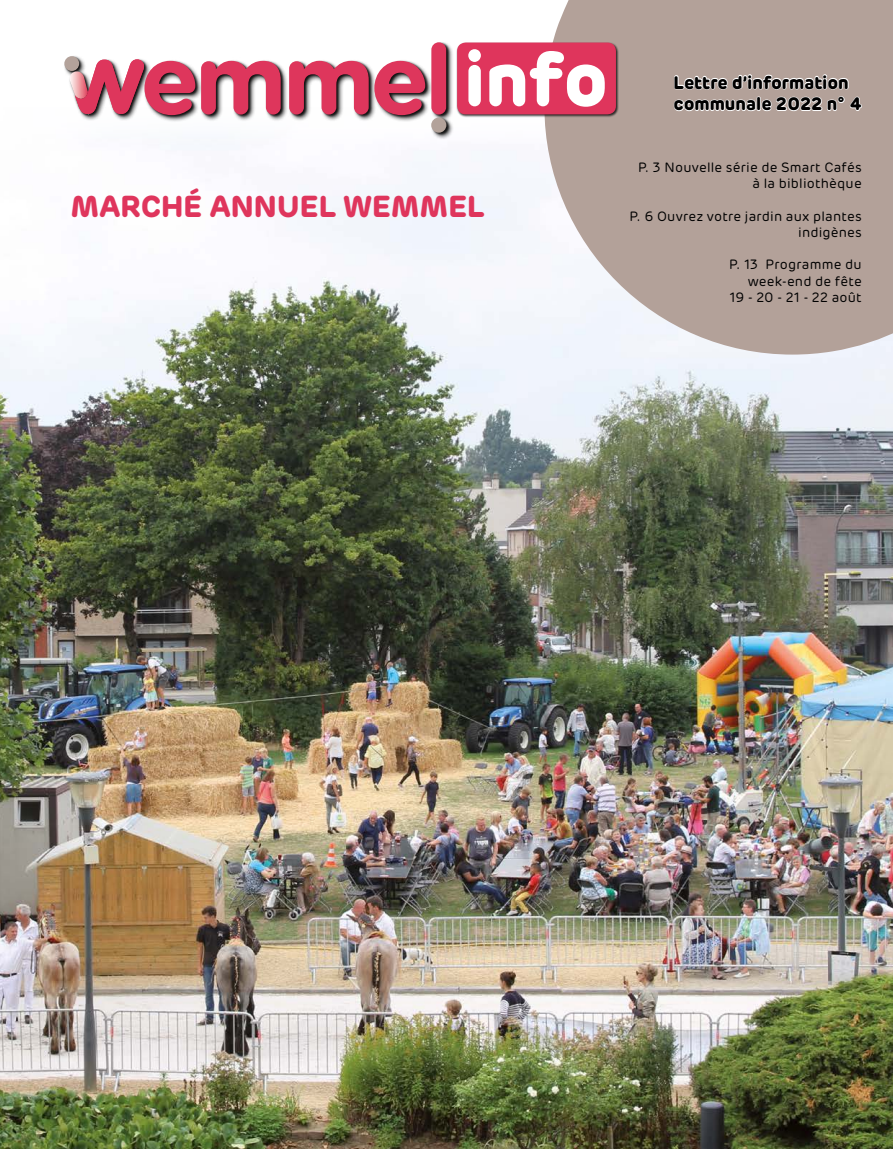
<style>
.page{position:relative;width:893px;height:1149px;background:#fff}
.page>*{position:absolute;margin:0;border:0;box-sizing:border-box;transform-origin:0 0}
.t1{font:700 75px "Rubrik";color:#fff}
.t2{font:700 30px "Rubrik";color:#df355c}
.t3{font:700 18px/21.6px "Rubrik";color:#000}
.t4{font:13.5px/16.2px "Rubrik";letter-spacing:.015em;color:#000;text-align:right}
</style>
<div class="page">
<img style="left:0;top:105px;width:893px;height:1043px">
<svg style="left:544px;top:0;width:349px;height:354px;background:#bcada7"></svg>
<div style="left:457px;top:42px;width:162px;height:76px;background:#000;opacity:.75"></div>
<div style="left:457px;top:43px;width:159px;height:71px;background:#df355c;border-radius:9px"></div>
<div style="left:63px;top:41px;width:391px;height:99px;background:#000;opacity:.75"></div>
<div style="left:64px;top:42px;width:386px;height:94px;background:#000;opacity:.75"></div>
<svg style="left:201px;top:61px;width:80px;height:53px"></svg>
<svg style="left:289px;top:61px;width:136px;height:54px"></svg>
<div style="left:431px;top:42px;width:15px;height:72px;background:#de365c;border-radius:7px"></div>
<div style="left:64px;top:56px;width:15px;height:15px;background:#b3a29a;border-radius:50%"></div>
<div style="left:431px;top:117px;width:15px;height:16px;background:#b3a29a;border-radius:50%"></div>
<svg style="left:70px;top:59px;width:125px;height:56px"></svg>
<svg style="left:673px;top:54px;width:190px;height:101px;background:#bcaca5"></svg>
<h1 class="t1" style="left:463px;top:32px;width:146px">info</h1>
<h2 class="t2" style="left:70px;top:187px;width:416px">MARCHÉ ANNUEL WEMMEL</h2>
<h3 class="t3" style="left:674px;top:71px;width:190px">Lettre d’information communale 2022 n° 4</h3>
<p class="t4" style="left:638px;top:159px;width:225px">P. 3 Nouvelle série de Smart Cafés à la bibliothèque</p>
<p class="t4" style="left:629px;top:208px;width:234px">P. 6 Ouvrez votre jardin aux plantes indigènes</p>
<p class="t4" style="left:729px;top:257px;width:134px">P. 13 Programme du week-end de fête<br>19 - 20 - 21 - 22 août</p>
</div>
